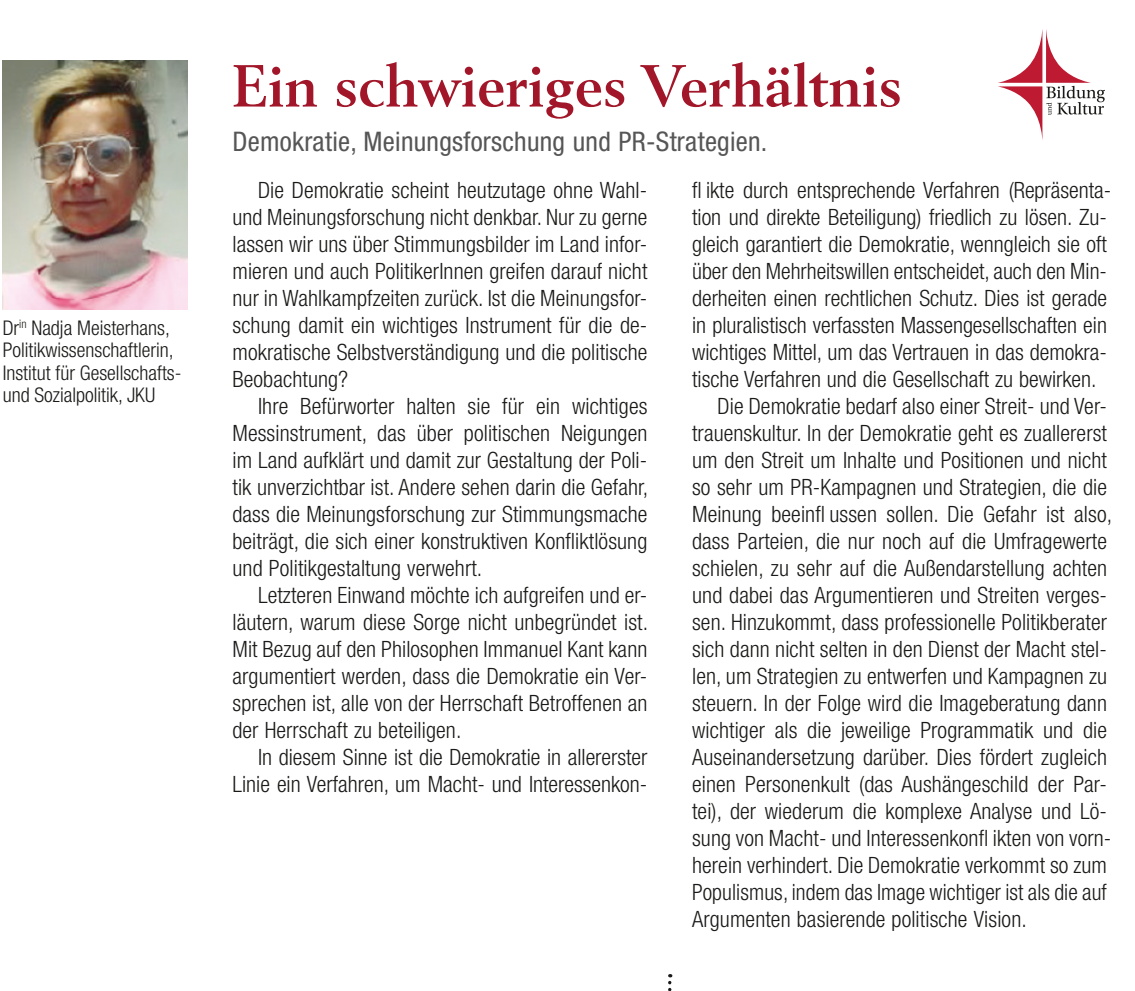
<style>
.page{position:relative;width:1135px;height:991px;background:#fff}
.page>*{position:absolute;margin:0;border:0;box-sizing:border-box;transform-origin:0 0}
.t1{font:700 58.5px "Berling LT Std";color:#a21629}
.t2{font:condensed 27px "Helvetica Neue LT Std";letter-spacing:.01em;color:#565656}
.t3{font:300 condensed 22.5px/27px "Helvetica Neue LT Std";letter-spacing:.005em;color:#1a1a18;text-align:justify}
.t4{font:300 condensed 20.25px/22.5px "Helvetica Neue LT Std";color:#1a1a18}
</style>
<div class="page">
<svg style="left:998px;top:29px;width:106px;height:111px"></svg>
<img style="left:3px;top:60px;width:185px;height:249px">
<svg style="left:668px;top:974px;width:3px;height:17px"></svg>
<p class="t4" style="left:3px;top:316px;width:180px">Dr<sup>in</sup> Nadja Meisterhans,<br>Politikwissenschaftlerin,<br>Institut für Gesellschafts&shy;und Sozialpolitik, JKU</p>
<h1 class="t1" style="left:232px;top:52px;width:671px">Ein schwieriges Verhältnis</h1>
<p class="t2" style="left:232px;top:126px;width:536px">Demokratie, Meinungsforschung und PR-Strategien.</p>
<p class="t3" style="left:232px;top:176px;width:416px;text-indent:26px">Die Demokratie scheint heutzutage ohne Wahl&shy;und Meinungsforschung nicht denkbar. Nur zu gerne lassen wir uns über Stimmungsbilder im Land infor&shy;mieren und auch PolitikerInnen greifen darauf nicht nur in Wahlkampfzeiten zurück. Ist die Meinungsfor&shy;schung damit ein wichtiges Instrument für die de&shy;mokratische Selbstverständigung und die politische Beobachtung?</p>
<p class="t3" style="left:232px;top:392px;width:417px;text-indent:26px">Ihre Befürworter halten sie für ein wichtiges Messinstrument, das über politischen Neigungen im Land aufklärt und damit zur Gestaltung der Poli&shy;tik unverzichtbar ist. Andere sehen darin die Gefahr, dass die Meinungsforschung zur Stimmungsmache beiträgt, die sich einer konstruktiven Konfliktlösung und Politikgestaltung verwehrt.</p>
<p class="t3" style="left:232px;top:581px;width:417px;text-indent:26px">Letzteren Einwand möchte ich aufgreifen und er&shy;läutern, warum diese Sorge nicht unbegründet ist.<br>Mit Bezug auf den Philosophen Immanuel Kant kann argumentiert werden, dass die Demokratie ein Ver&shy;sprechen ist, alle von der Herrschaft Betroffenen an der Herrschaft zu beteiligen.</p>
<p class="t3" style="left:232px;top:743px;width:416px;text-align:right">In diesem Sinne ist die Demokratie in allererster<br>Linie ein Verfahren, um Macht- und Interessenkon-</p>
<p class="t3" style="left:691px;top:176px;width:420px">fl ikte durch entsprechende Verfahren (Repräsenta-</p>
<p class="t3" style="left:691px;top:203px;width:416px">tion und direkte Beteiligung) friedlich zu lösen. Zu-</p>
<p class="t3" style="left:691px;top:230px;width:416px">gleich garantiert die Demokratie, wenngleich sie oft</p>
<p class="t3" style="left:692px;top:257px;width:416px">über den Mehrheitswillen entscheidet, auch den Min-</p>
<p class="t3" style="left:692px;top:284px;width:416px">derheiten einen rechtlichen Schutz. Dies ist gerade</p>
<p class="t3" style="left:692px;top:311px;width:416px">in pluralistisch verfassten Massengesellschaften ein</p>
<p class="t3" style="left:692px;top:338px;width:416px">wichtiges Mittel, um das Vertrauen in das demokra-</p>
<p class="t3" style="left:692px;top:365px;width:406px">tische Verfahren und die Gesellschaft zu bewirken.</p>
<p class="t3" style="left:717px;top:392px;width:391px">Die Demokratie bedarf also einer Streit- und Ver-</p>
<p class="t3" style="left:692px;top:419px;width:416px">trauenskultur. In der Demokratie geht es zuallererst</p>
<p class="t3" style="left:692px;top:446px;width:416px">um den Streit um Inhalte und Positionen und nicht</p>
<p class="t3" style="left:692px;top:473px;width:416px">so sehr um PR-Kampagnen und Strategien, die die</p>
<p class="t3" style="left:692px;top:500px;width:421px">Meinung beeinfl ussen sollen. Die Gefahr ist also,</p>
<p class="t3" style="left:692px;top:527px;width:416px">dass Parteien, die nur noch auf die Umfragewerte</p>
<p class="t3" style="left:692px;top:554px;width:416px">schielen, zu sehr auf die Außendarstellung achten</p>
<p class="t3" style="left:692px;top:581px;width:416px">und dabei das Argumentieren und Streiten verges-</p>
<p class="t3" style="left:692px;top:608px;width:416px">sen. Hinzukommt, dass professionelle Politikberater</p>
<p class="t3" style="left:692px;top:635px;width:416px">sich dann nicht selten in den Dienst der Macht stel-</p>
<p class="t3" style="left:692px;top:662px;width:416px">len, um Strategien zu entwerfen und Kampagnen zu</p>
<p class="t3" style="left:692px;top:689px;width:416px">steuern. In der Folge wird die Imageberatung dann</p>
<p class="t3" style="left:692px;top:716px;width:416px">wichtiger als die jeweilige Programmatik und die</p>
<p class="t3" style="left:692px;top:743px;width:416px">Auseinandersetzung darüber. Dies fördert zugleich</p>
<p class="t3" style="left:692px;top:770px;width:416px">einen Personenkult (das Aushängeschild der Par-</p>
<p class="t3" style="left:692px;top:797px;width:416px">tei), der wiederum die komplexe Analyse und Lö-</p>
<p class="t3" style="left:692px;top:824px;width:420px">sung von Macht- und Interessenkonfl ikten von vorn-</p>
<p class="t3" style="left:692px;top:851px;width:416px">herein verhindert. Die Demokratie verkommt so zum</p>
<p class="t3" style="left:692px;top:878px;width:416px">Populismus, indem das Image wichtiger ist als die auf</p>
<p class="t3" style="left:692px;top:905px;width:336px">Argumenten basierende politische Vision.</p>
</div>
